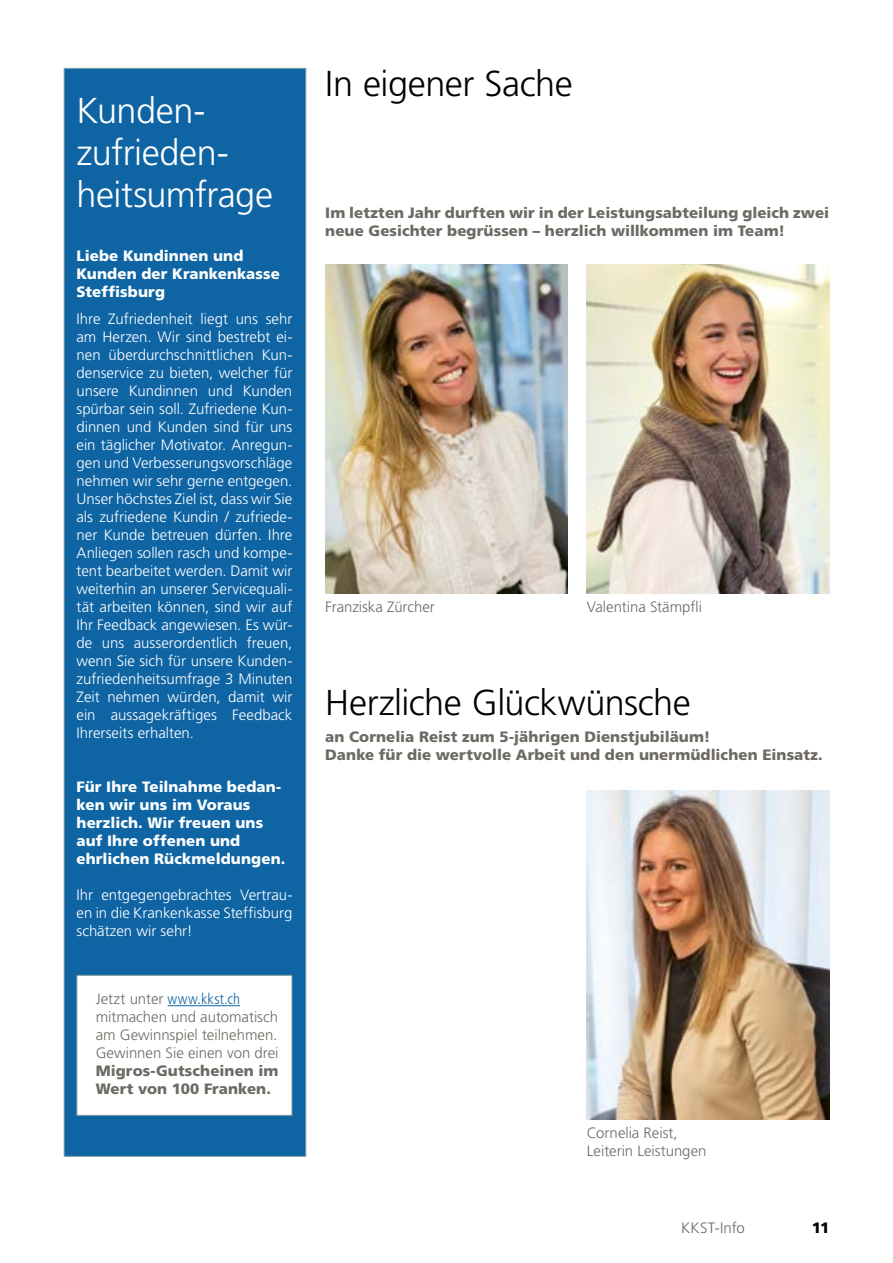
<style>
.page{position:relative;width:893px;height:1263px;background:#fff}
.page>*{position:absolute;margin:0;border:0;box-sizing:border-box;transform-origin:0 0}
.t1{font:300 36px "Frutiger";letter-spacing:-.015em;color:#000}
.t2{font:300 36px/42px "Frutiger";letter-spacing:-.015em;color:#fff}
.t3{font:300 15px/18px "Frutiger LT Std";color:#fff;text-align:justify}
.t4{font:900 15px/18px "Frutiger";letter-spacing:.005em;color:#6d6a63}
.t5{font:300 15px/18px "Frutiger LT Std";color:#6d6a63}
.t6{font:900 15px/18px "Frutiger LT Std";letter-spacing:.01em;color:#fff}
.t7{font:900 15px/18px "Frutiger";letter-spacing:.01em;color:#fff}
.t8{font:900 15px/18px "Frutiger LT Std";letter-spacing:.005em;color:#6d6a63}
.t9{font:900 15px "Frutiger";color:#000}
.s1{font-stretch:condensed;color:#0f64a4}
</style>
<div class="page">
<div style="left:64px;top:68px;width:242px;height:1089px;background:#0f64a4;border:1px solid #789aa1"></div>
<img style="left:325px;top:264px;width:243px;height:330px">
<img style="left:587px;top:264px;width:242px;height:330px">
<img style="left:587px;top:790px;width:242px;height:330px">
<div style="left:77px;top:975px;width:215px;height:141px;background:#fff;border:1px solid #789aa1"></div>
<hr style="left:168px;top:1005px;width:72px;height:1px;background:#0f64a4">
<h1 class="t2" style="left:77px;top:89px;width:198px">Kunden&shy;zufrieden&shy;heitsumfrage</h1>
<p class="t7" style="left:77px;top:246px;width:205px">Liebe Kundinnen und<br>Kunden der Krankenkasse<br>Steffisburg</p>
<p class="t3" style="left:77px;top:310px;width:217px">Ihre Zufriedenheit liegt uns sehr am Herzen. Wir sind bestrebt ei&shy;nen überdurchschnittlichen Kun&shy;denservice zu bieten, welcher für unsere Kundinnen und Kunden spürbar sein soll. Zufriedene Kun&shy;dinnen und Kunden sind für uns ein täglicher Motivator. Anregun&shy;gen und Verbesserungsvorschläge nehmen wir sehr gerne entgegen.<br>Unser höchstes Ziel ist, dass wir Sie als zufriedene Kundin / zufriede&shy;ner Kunde betreuen dürfen. Ihre Anliegen sollen rasch und kompe&shy;tent bearbeitet werden. Damit wir weiterhin an unserer Servicequali&shy;tät arbeiten können, sind wir auf Ihr Feedback angewiesen. Es wür&shy;de uns ausserordentlich freuen, wenn Sie sich für unsere Kunden&shy;zufriedenheitsumfrage 3 Minuten Zeit nehmen würden, damit wir ein aussagekräftiges Feedback Ihrerseits erhalten.</p>
<p class="t6" style="left:77px;top:778px;width:210px">Für Ihre Teilnahme bedan&shy;ken wir uns im Voraus herzlich. Wir freuen uns auf Ihre offenen und ehrlichen Rückmeldungen.</p>
<p class="t3" style="left:77px;top:886px;width:217px">Ihr entgegengebrachtes Vertrau&shy;en in die Krankenkasse Steffisburg schätzen wir sehr!</p>
<p class="t5" style="left:96px;top:990px;width:184px">Jetzt unter <span class="s1">www.kkst.ch </span>mitmachen und automatisch am Gewinnspiel teilnehmen.<br>Gewinnen Sie einen von drei</p>
<p class="t8" style="left:96px;top:1062px;width:184px">Migros-Gutscheinen im<br>Wert von 100 Franken.</p>
<h1 class="t1" style="left:325px;top:63px;width:249px">In eigener Sache</h1>
<p class="t4" style="left:325px;top:203px;width:505px">Im letzten Jahr durften wir in der Leistungsabteilung gleich zwei neue Gesichter begrüssen – herzlich willkommen im Team!</p>
<p class="t5" style="left:325px;top:598px;width:111px">Franziska Zürcher</p>
<p class="t5" style="left:587px;top:598px;width:117px">Valentina Stämpfli</p>
<h1 class="t1" style="left:325px;top:682px;width:367px">Herzliche Glückwünsche</h1>
<p class="t4" style="left:325px;top:727px;width:499px">an Cornelia Reist zum 5-jährigen Dienstjubiläum!<br>Danke für die wertvolle Arbeit und den unermüdlichen Einsatz.</p>
<p class="t5" style="left:587px;top:1124px;width:121px">Cornelia Reist,<br>Leiterin Leistungen</p>
<p class="t5" style="left:681px;top:1219px;width:65px">KKST-Info</p>
<p class="t9" style="left:812px;top:1219px;width:19px">11</p>
</div>
